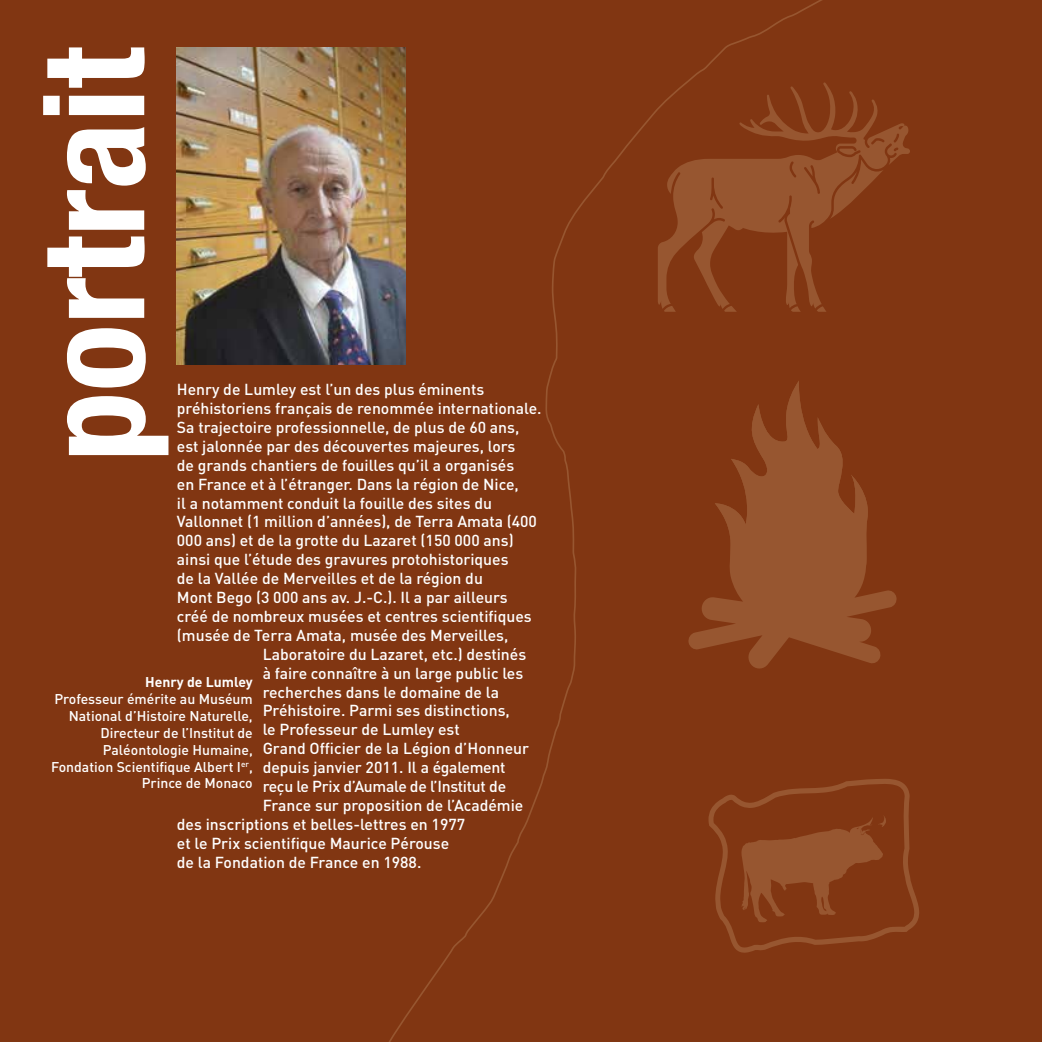
<style>
.page{position:relative;width:1042px;height:1042px;background:#fff}
.page>*{position:absolute;margin:0;border:0;box-sizing:border-box;transform-origin:0 0}
.t1{font:700 condensed 140px "Helvetica Neue";color:#fff}
.t2{font:500 15.75px "DIN";color:#fff}
.t3{font:500 15.75px "DIN";letter-spacing:-.02em;color:#fff}
.t4{font:500 14px/16.8px "DIN";color:#fff;text-align:right}
.t5{font:700 14px "DIN";color:#fff}
</style>
<div class="page">
<div style="left:0;top:0;width:376px;height:1042px;background:#813612"></div>
<img style="left:177px;top:47px;width:199px;height:318px">
<div style="left:376px;top:0;width:666px;height:1042px;background:#813612"></div>
<svg style="left:688px;top:380px;width:209px;height:290px;background:#89421d"></svg>
<svg style="left:715px;top:380px;width:156px;height:197px;background:#8d4722"></svg>
<svg style="left:708px;top:779px;width:211px;height:174px;background:#873e1a"></svg>
<svg style="left:791px;top:309px;width:10px;height:3px"></svg>
<svg style="left:817px;top:309px;width:9px;height:3px"></svg>
<svg style="left:724px;top:309px;width:13px;height:3px"></svg>
<svg style="left:664px;top:309px;width:12px;height:3px"></svg>
<svg style="left:658px;top:82px;width:252px;height:227px;background:#88401b"></svg>
<h1 class="t1" style="left:-22px;top:461px;width:416px;rotate:-90deg">portrait</h1>
<p class="t2" style="left:177px;top:379px;width:309px">Henry de Lumley est l’un des plus éminents</p>
<p class="t2" style="left:177px;top:398px;width:366px">préhistoriens français de renommée internationale.</p>
<p class="t2" style="left:177px;top:417px;width:344px">Sa trajectoire professionnelle, de plus de 60 ans,</p>
<p class="t2" style="left:177px;top:436px;width:340px">est jalonnée par des découvertes majeures, lors</p>
<p class="t2" style="left:177px;top:455px;width:339px">de grands chantiers de fouilles qu’il a organisés</p>
<p class="t2" style="left:177px;top:474px;width:343px">en France et à l’étranger. Dans la région de Nice,</p>
<p class="t2" style="left:177px;top:493px;width:317px">il a notamment conduit la fouille des sites du</p>
<p class="t2" style="left:177px;top:512px;width:362px">Vallonnet (1 million d’années), de Terra Amata (400</p>
<p class="t2" style="left:177px;top:530px;width:338px">000 ans) et de la grotte du Lazaret (150 000 ans)</p>
<p class="t2" style="left:177px;top:549px;width:333px">ainsi que l’étude des gravures protohistoriques</p>
<p class="t2" style="left:177px;top:568px;width:307px">de la Vallée de Merveilles et de la région du</p>
<p class="t2" style="left:177px;top:587px;width:332px">Mont Bego (3 000 ans av. J.-C.). Il a par ailleurs</p>
<p class="t2" style="left:177px;top:606px;width:356px">créé de nombreux musées et centres scientifiques</p>
<p class="t2" style="left:177px;top:625px;width:333px">(musée de Terra Amata, musée des Merveilles,</p>
<p class="t2" style="left:263px;top:644px;width:265px">Laboratoire du Lazaret, etc.) destinés</p>
<p class="t2" style="left:263px;top:663px;width:262px">à faire connaître à un large public les</p>
<p class="t2" style="left:263px;top:682px;width:238px">recherches dans le domaine de la</p>
<p class="t2" style="left:263px;top:701px;width:249px">Préhistoire. Parmi ses distinctions,</p>
<p class="t2" style="left:263px;top:719px;width:198px">le Professeur de Lumley est</p>
<p class="t2" style="left:263px;top:738px;width:268px">Grand Officier de la Légion d’Honneur</p>
<p class="t2" style="left:263px;top:757px;width:244px">depuis janvier 2011. Il a également</p>
<p class="t3" style="left:263px;top:776px;width:245px">reçu le Prix d’Aumale de l’Institut de</p>
<p class="t2" style="left:263px;top:795px;width:262px">France sur proposition de l’Académie</p>
<p class="t2" style="left:177px;top:814px;width:290px">des inscriptions et belles‑lettres en 1977</p>
<p class="t2" style="left:177px;top:833px;width:274px">et le Prix scientifique Maurice Pérouse</p>
<p class="t2" style="left:177px;top:852px;width:246px">de la Fondation de France en 1988.</p>
<p class="t5" style="left:145px;top:673px;width:109px">Henry de Lumley</p>
<p class="t4" style="left:51px;top:690px;width:203px">Professeur émérite au Muséum<br>National d’Histoire Naturelle,<br>Directeur de l’Institut de<br>Paléontologie Humaine,<br>Fondation Scientifique Albert I<sup>er</sup>,<br>Prince de Monaco</p>
</div>
